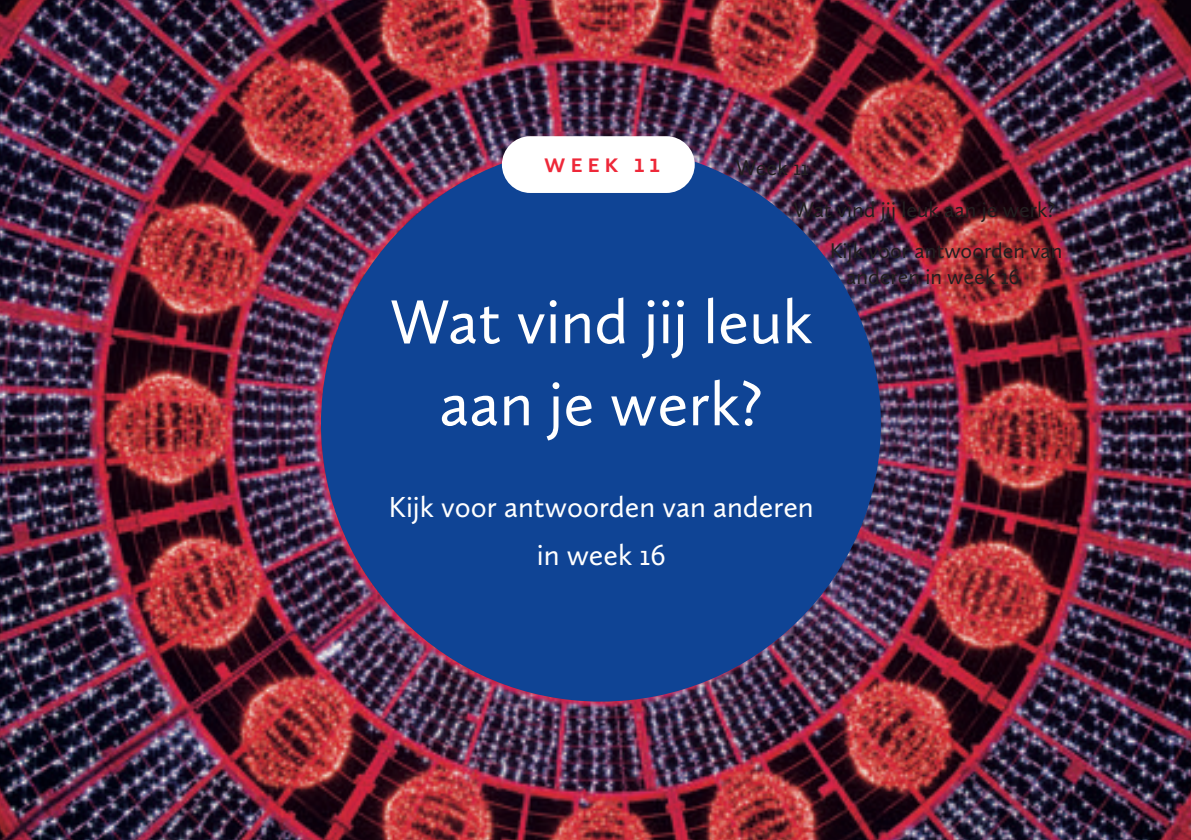
<style>
.page{position:relative;width:1191px;height:840px;background:#fff}
.page>*{position:absolute;margin:0;border:0;box-sizing:border-box;transform-origin:0 0}
.t1{font:64px/82px "Calluna Sans";color:#fff;text-align:center}
.t2{font:30px/48px "Calluna Sans";color:#fff;text-align:center}
.t3{font:600 28px "Calluna Sans";letter-spacing:.15em;color:#ee2839}
.t4{font:22px "Calluna Sans";color:#231f20}
</style>
<div class="page">
<img style="left:0;top:0;width:1191px;height:839px">
<div style="left:321px;top:145px;width:560px;height:556px;background:#0f4495;border-radius:50%"></div>
<div style="left:502px;top:136px;width:192px;height:57px;background:#fff;border-radius:28px"></div>
<p class="t3" style="left:544px;top:145px;width:118px">week 11</p>
<p class="t4" style="left:736px;top:154px;width:74px">Week 11</p>
<p class="t4" style="left:793px;top:196px;width:263px">Wat vind jij leuk aan je werk?</p>
<p class="t4" style="left:830px;top:238px;width:234px">Kijk voor antwoorden van</p>
<p class="t4" style="left:846px;top:263px;width:175px">anderen in week 16</p>
<h1 class="t1" style="left:390px;top:279px;width:424px">Wat vind jij leuk aan je werk?</h1>
<h2 class="t2" style="left:388px;top:482px;width:427px">Kijk voor antwoorden van anderen in week 16</h2>
</div>
